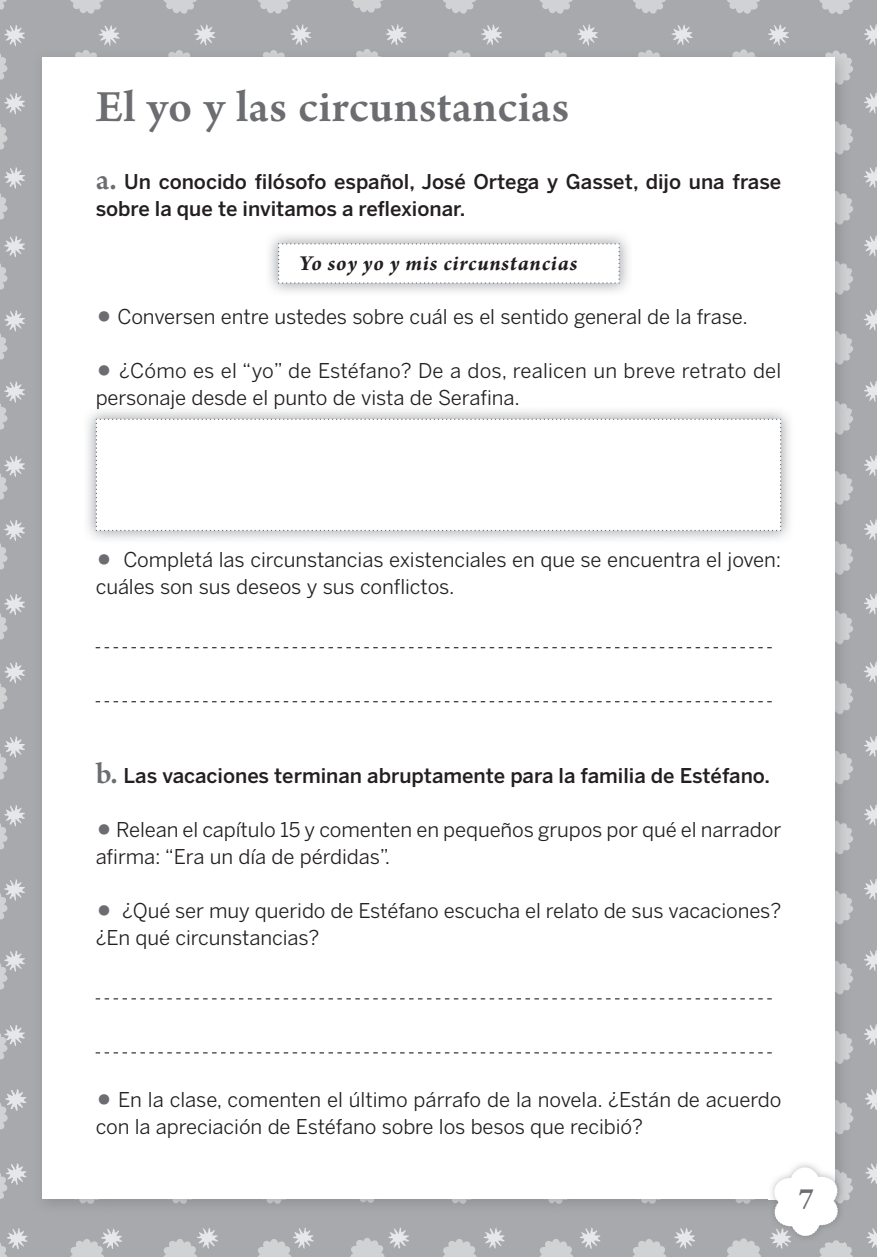
<style>
.page{position:relative;width:877px;height:1257px;background:#fff}
.page>*{position:absolute;margin:0;border:0;box-sizing:border-box;transform-origin:0 0}
.t1{font:600 47.25px "Arno Pro";letter-spacing:.01em;color:#6c6d70}
.t2{font:600 31.5px "Arno Pro";color:#6c6d70}
.t3{font:italic 700 22.5px "Arno Pro";letter-spacing:.035em;color:#231f20}
.t4{font:20.25px/27px "Benton Sans";letter-spacing:-.005em;color:#231f20}
.t5{font:500 20.25px/27px "Benton Sans";color:#231f20}
.s1{font-family:"Arno Pro";font-weight:600;font-size:31.5px;color:#6c6d70}
.s2{font-weight:900;font-size:36px;color:#6c6d70}
</style>
<div class="page">
<img style="left:0;top:0;width:877px;height:1256px">
<img style="left:33px;top:49px;width:818px;height:77px">
<div style="left:33px;top:126px;width:9px;height:932px;background:#a5a6aa"></div>
<img style="left:835px;top:126px;width:16px;height:1087px">
<img style="left:33px;top:1058px;width:74px;height:155px">
<img style="left:107px;top:1198px;width:661px;height:15px">
<div style="left:42px;top:58px;width:793px;height:1140px;background:#fff"></div>
<img style="left:768px;top:1161px;width:76px;height:81px">
<img style="left:768px;top:1161px;width:67px;height:37px">
<img style="left:775px;top:1167px;width:63px;height:68px">
<svg style="left:278px;top:243px;width:342px;height:41px"></svg>
<img style="left:87px;top:410px;width:703px;height:130px">
<svg style="left:96px;top:418px;width:685px;height:113px"></svg>
<svg style="left:96px;top:647px;width:676px;height:1px"></svg>
<svg style="left:96px;top:701px;width:676px;height:1px"></svg>
<svg style="left:96px;top:998px;width:676px;height:1px"></svg>
<svg style="left:96px;top:1052px;width:676px;height:1px"></svg>
<h1 class="t1" style="left:96px;top:80px;width:475px">El yo y las circunstancias</h1>
<p class="t5" style="left:96px;top:168px;width:687px"><span class="s1">a.</span> Un conocido filósofo español, José Ortega y Gasset, dijo una frase sobre la que te invitamos a reflexionar.</p>
<p class="t3" style="left:300px;top:250px;width:279px">Yo soy yo y mis circunstancias</p>
<p class="t4" style="left:96px;top:303px;width:654px"><span class="s2">•</span> Conversen entre ustedes sobre cuál es el sentido general de la frase.</p>
<p class="t4" style="left:96px;top:357px;width:687px"><span class="s2">•</span> ¿Cómo es el “yo” de Estéfano? De a dos, realicen un breve retrato del personaje desde el punto de vista de Serafina.</p>
<p class="t4" style="left:96px;top:546px;width:687px"><span class="s2">•</span> Completá las circunstancias existenciales en que se encuentra el joven: cuáles son sus deseos y sus conflictos.</p>
<p class="t5" style="left:96px;top:762px;width:676px"><span class="s1">b.</span> Las vacaciones terminan abruptamente para la familia de Estéfano.</p>
<p class="t4" style="left:96px;top:816px;width:687px"><span class="s2">•</span> Relean el capítulo 15 y comenten en pequeños grupos por qué el narrador afirma: “Era un día de pérdidas”.</p>
<p class="t4" style="left:96px;top:897px;width:687px"><span class="s2">•</span> ¿Qué ser muy querido de Estéfano escucha el relato de sus vacaciones? ¿En qué circunstancias?</p>
<p class="t4" style="left:96px;top:1086px;width:687px"><span class="s2">•</span> En la clase, comenten el último párrafo de la novela. ¿Están de acuerdo con la apreciación de Estéfano sobre los besos que recibió?</p>
<h2 class="t2" style="left:799px;top:1180px;width:17px">7</h2>
</div>
